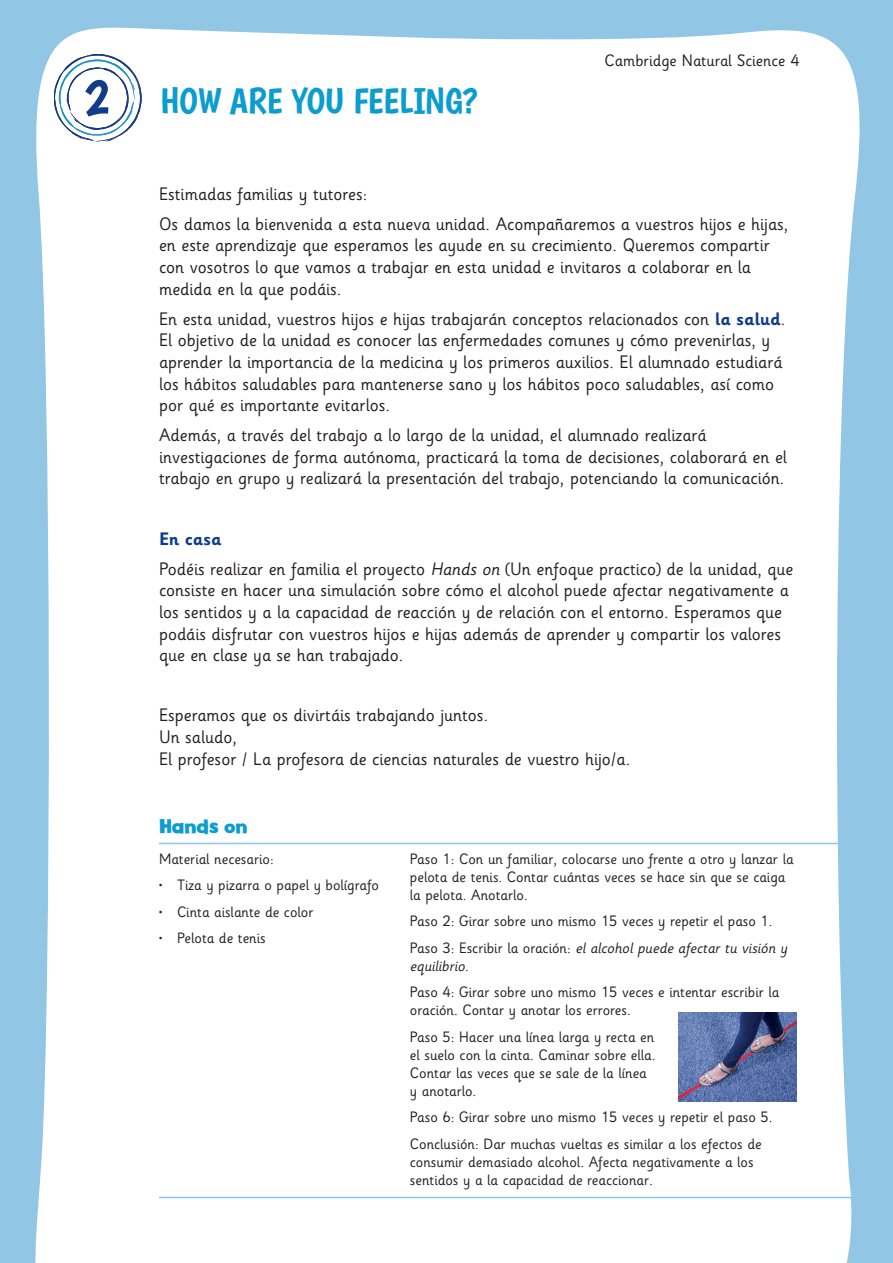
<style>
.page{position:relative;width:893px;height:1263px;background:#91c6e5}
.page>*{position:absolute;margin:0;border:0;box-sizing:border-box;transform-origin:0 0}
.t1{font:36px "Boogaloo Regular infant CUP";letter-spacing:-.01em;color:#0c9dd0}
.t2{font:700 21px "Billy";color:#0c9dd0}
.t3{font:18px/21.6px "Sassoon Infant Std";color:#231f20}
.t4{font:16.5px "Sassoon Infant Std";color:#231f20}
.t5{font:15px/18px "Sassoon Infant Std";color:#231f20}
.s1{font-weight:700;color:#103c8b}
.s2{font-style:italic}
</style>
<div class="page">
<div style="left:35px;top:27px;width:825px;height:1236px;background:#fff"></div>
<hr style="left:159px;top:1197px;width:734px;height:1px;background:#91c6e5">
<img style="left:678px;top:1012px;width:119px;height:90px">
<hr style="left:159px;top:843px;width:691px;height:1px;background:#91c6e5">
<svg style="left:54px;top:54px;width:88px;height:88px;background:#dce5ed"></svg>
<h1 class="t1" style="left:160px;top:79px;width:319px">HOW ARE YOU FEELING?</h1>
<p class="t4" style="left:605px;top:50px;width:196px">Cambridge Natural Science 4</p>
<p class="t3" style="left:159px;top:179px;width:631px;line-height:30.2px">Estimadas familias y tutores:<br>Os damos la bienvenida a esta nueva unidad. Acompañaremos a vuestros hijos e hijas,</p>
<p class="t3" style="left:159px;top:235px;width:612px">en este aprendizaje que esperamos les ayude en su crecimiento. Queremos compartir con vosotros lo que vamos a trabajar en esta unidad e invitaros a colaborar en la medida en la que podáis.</p>
<p class="t3" style="left:159px;top:308px;width:628px">En esta unidad, vuestros hijos e hijas trabajarán conceptos relacionados con <span class="s1">la salud</span>.<br>El objetivo de la unidad es conocer las enfermedades comunes y cómo prevenirlas, y aprender la importancia de la medicina y los primeros auxilios. El alumnado estudiará los hábitos saludables para mantenerse sano y los hábitos poco saludables, así como por qué es importante evitarlos.</p>
<p class="t3" style="left:159px;top:425px;width:629px">Además, a través del trabajo a lo largo de la unidad, el alumnado realizará investigaciones de forma autónoma, practicará la toma de decisiones, colaborará en el trabajo en grupo y realizará la presentación del trabajo, potenciando la comunicación.</p>
<p class="t3" style="left:159px;top:524px;width:636px;line-height:30.2px"><span class="s1">En casa<br></span>Podéis realizar en familia el proyecto <span class="s2">Hands on</span> (Un enfoque practico) de la unidad, que</p>
<p class="t3" style="left:159px;top:580px;width:631px">consiste en hacer una simulación sobre cómo el alcohol puede afectar negativamente a los sentidos y a la capacidad de reacción y de relación con el entorno. Esperamos que podáis disfrutar con vuestros hijos e hijas además de aprender y compartir los valores que en clase ya se han trabajado.</p>
<p class="t3" style="left:159px;top:705px;width:473px">Esperamos que os divirtáis trabajando juntos.<br>Un saludo,<br>El profesor / La profesora de ciencias naturales de vuestro hijo/a.</p>
<p class="t2" style="left:159px;top:814px;width:90px">Hands on</p>
<p class="t5" style="left:159px;top:850px;width:116px">Material necesario:</p>
<p class="t5" style="left:159px;top:876px;width:221px">• Tiza y pizarra o papel y bolígrafo</p>
<p class="t5" style="left:159px;top:903px;width:156px">• Cinta aislante de color</p>
<p class="t5" style="left:159px;top:929px;width:108px">• Pelota de tenis</p>
<p class="t5" style="left:410px;top:850px;width:385px">Paso 1: Con un familiar, colocarse uno frente a otro y lanzar la pelota de tenis. Contar cuántas veces se hace sin que se caiga la pelota. Anotarlo.</p>
<p class="t5" style="left:410px;top:908px;width:382px;line-height:26.5px">Paso 2: Girar sobre uno mismo 15 veces y repetir el paso 1.<br>Pas o 3 : E s c r i b ir la o rac ió n : <span class="s2">el alcohol puede afectar tu visión y</span></p>
<p class="t5" style="left:410px;top:952px;width:371px;line-height:26.5px"><span class="s2">equilibrio</span>.<br>Paso 4: Girar sobre uno mismo 15 veces e intentar escribir la</p>
<p class="t5" style="left:410px;top:997px;width:246px;line-height:26.5px">oración. Contar y anotar los errores.<br>Paso 5: Hacer una línea larga y recta en</p>
<p class="t5" style="left:410px;top:1046px;width:247px">el suelo con la cinta. Caminar sobre ella.<br>Contar las veces que se sale de la línea y anotarlo.</p>
<p class="t5" style="left:410px;top:1104px;width:364px;line-height:26.5px">Paso 6: Girar sobre uno mismo 15 veces y repetir el paso 5.<br>Conclusión: Dar muchas vueltas es similar a los efectos de</p>
<p class="t5" style="left:410px;top:1153px;width:345px">consumir demasiado alcohol. Afecta negativamente a los sentidos y a la capacidad de reaccionar.</p>
</div>
